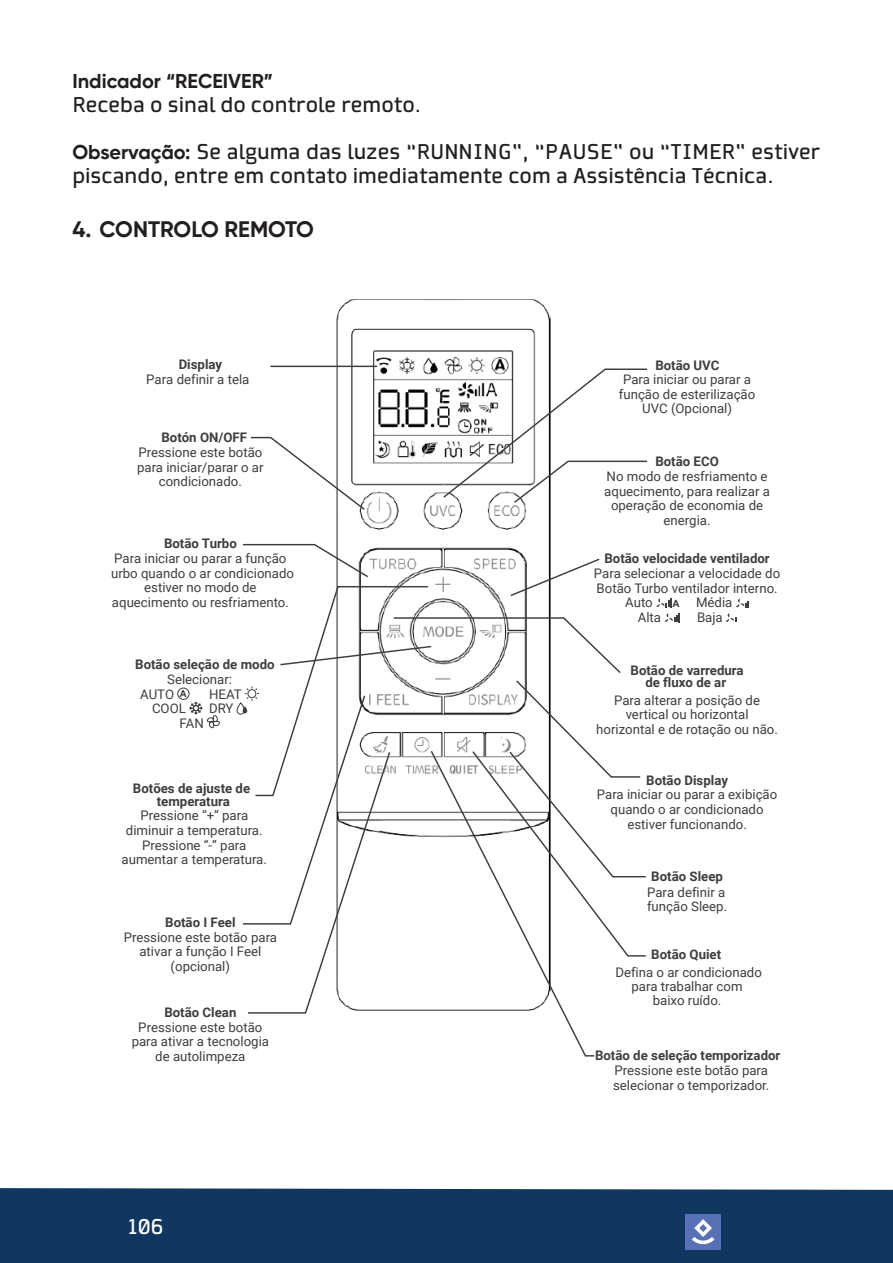
<style>
.page{position:relative;width:893px;height:1263px;background:#fff}
.page>*{position:absolute;margin:0;border:0;box-sizing:border-box;transform-origin:0 0}
.t1{font:700 22.35px "Gilroy";color:#231f20}
.t2{font:19.95px/24px "Collator";color:#231f20}
.t3{font:700 19.95px "Gilroy";color:#231f20}
.t4{font:19.95px "Collator";color:#fff}
.t5{font:13.2px/14.7px "Roboto";color:#3e3e3f;text-align:center}
.t6{font:700 13.2px/11.9px "Roboto";color:#3e3e3f;text-align:center}
.s1{font-family:"Gilroy";font-weight:700}
.s2{font-family:"Arial";font-weight:700;font-size:9.6px}
.s3{font-weight:400}
.s4{font-weight:700}
.s5{font-family:"Arial";font-weight:700;font-size:9.9px}
</style>
<div class="page">
<div style="left:0;top:1188px;width:893px;height:75px;background:#0f3760"></div>
<div style="left:685px;top:1214px;width:36px;height:35px;background:#5870b6"></div>
<svg style="left:692px;top:1219px;width:22px;height:25px"></svg>
<img style="left:335px;top:299px;width:216px;height:244px">
<hr style="left:270px;top:366px;width:107px;height:1px;background:#3e3e3f">
<svg style="left:656px;top:598px;width:24px;height:25px"></svg>
<svg style="left:725px;top:598px;width:24px;height:24px"></svg>
<div style="left:177px;top:688px;width:12px;height:12px;border:1px solid #3e3e3f;border-radius:50%"></div>
<div style="left:237px;top:702px;width:8px;height:12px;border:1px solid #3e3e3f;border-radius:4px"></div>
<svg style="left:189px;top:701px;width:31px;height:27px"></svg>
<svg style="left:250px;top:436px;width:116px;height:75px"></svg>
<svg style="left:442px;top:368px;width:206px;height:136px"></svg>
<svg style="left:241px;top:543px;width:405px;height:471px"></svg>
<svg style="left:429px;top:749px;width:167px;height:308px"></svg>
<p class="t3" style="left:72px;top:68px;width:202px">Indicador “RECEIVER”</p>
<p class="t2" style="left:72px;top:93px;width:350px">Receba o sinal do controle remoto.</p>
<p class="t2" style="left:72px;top:141px;width:750px"><span class="s1">Observação:</span> Se alguma das luzes “RUNNING”, “PAUSE” ou “TIMER” estiver piscando, entre em contato imediatamente com a Assistência Técnica.</p>
<p class="t1" style="left:72px;top:215px;width:243px">4. CONTROLO REMOTO</p>
<p class="t6" style="left:179px;top:358px;width:45px">Display</p>
<p class="t5" style="left:146px;top:372px;width:105px">Para definir a tela</p>
<p class="t6" style="left:161px;top:431px;width:87px">Botón ON/OFF</p>
<p class="t5" style="left:138px;top:444px;width:126px">Pressione este botão</p>
<p class="t5" style="left:137px;top:459px;width:128px">para iniciar/parar o ar condicionado.</p>
<p class="t6" style="left:164px;top:537px;width:74px">Botão Turbo</p>
<p class="t5" style="left:107px;top:550px;width:189px">Para iniciar ou parar a função turbo quando o ar condicionado estiver no modo de aquecimento ou resfriamento.</p>
<p class="t6" style="left:135px;top:658px;width:141px">Botão seleção de modo</p>
<p class="t5" style="left:140px;top:671px;width:93px;text-align:left;text-indent:27px">Selecionar:<br>AUTO <span class="s2">A</span></p>
<p class="t5" style="left:209px;top:686px;width:34px">HEAT</p>
<p class="t5" style="left:152px;top:701px;width:35px">COOL</p>
<p class="t5" style="left:209px;top:701px;width:26px">DRY</p>
<p class="t5" style="left:179px;top:715px;width:26px">FAN</p>
<p class="t6" style="left:133px;top:775px;width:119px;line-height:26.7px">Botões de ajuste de<br><span class="s3">Pressione “+” para</span></p>
<p class="t5" style="left:122px;top:822px;width:147px">diminuir a temperatura.<br>Pressione “-” para aumentar a temperatura.</p>
<p class="t6" style="left:157px;top:794px;width:74px">temperatura</p>
<p class="t5" style="left:124px;top:914px;width:155px"><span class="s4">Botão I Feel<br></span>Pressione este botão para ativar a função I Feel (opcional)</p>
<p class="t5" style="left:132px;top:1004px;width:139px"><span class="s4">Botão Clean<br></span>Pressione este botão para ativar a tecnologia de autolimpeza</p>
<h2 class="t4" style="left:128px;top:1215px;width:37px">106</h2>
<p class="t6" style="left:655px;top:359px;width:66px">Botão UVC</p>
<p class="t5" style="left:619px;top:371px;width:138px">Para iniciar ou parar a função de esterilização<br>UVC (Opcional)</p>
<p class="t6" style="left:655px;top:455px;width:65px">Botão ECO</p>
<p class="t5" style="left:604px;top:468px;width:167px">No modo de resfriamento e aquecimento, para realizar a operação de economia de energia.</p>
<p class="t6" style="left:604px;top:552px;width:167px">Botão velocidade ventilador</p>
<p class="t5" style="left:594px;top:565px;width:188px">Para selecionar a velocidade do</p>
<p class="t5" style="left:597px;top:580px;width:183px">Botão Turbo ventilador interno.</p>
<p class="t5" style="left:625px;top:595px;width:29px">Auto</p>
<p class="t5" style="left:673px;top:595px;width:61px"><span class="s5">A</span> Média</p>
<p class="t5" style="left:638px;top:610px;width:25px">Alta</p>
<p class="t5" style="left:697px;top:610px;width:27px">Baja</p>
<p class="t6" style="left:631px;top:664px;width:115px">Botão de varredura de fluxo de ar</p>
<p class="t5" style="left:596px;top:692px;width:183px">Para alterar a posição de vertical ou horizontal horizontal e de rotação ou não.</p>
<p class="t5" style="left:597px;top:772px;width:182px"><span class="s4">Botão Display<br></span>Para iniciar ou parar a exibição quando o ar condicionado estiver funcionando.</p>
<p class="t6" style="left:651px;top:870px;width:73px">Botão Sleep</p>
<p class="t5" style="left:647px;top:885px;width:80px">Para definir a</p>
<p class="t5" style="left:647px;top:898px;width:82px">função Sleep.</p>
<p class="t6" style="left:651px;top:948px;width:71px">Botão Quiet</p>
<p class="t5" style="left:615px;top:958px;width:148px;line-height:28.2px">Defina o ar condicionado baixo ruído.</p>
<p class="t5" style="left:631px;top:978px;width:113px">para trabalhar com</p>
<p class="t6" style="left:595px;top:1049px;width:187px">Botão de seleção temporizador</p>
<p class="t5" style="left:613px;top:1063px;width:158px;text-align:left">Pressione este botão para selecionar o temporizador.</p>
</div>
